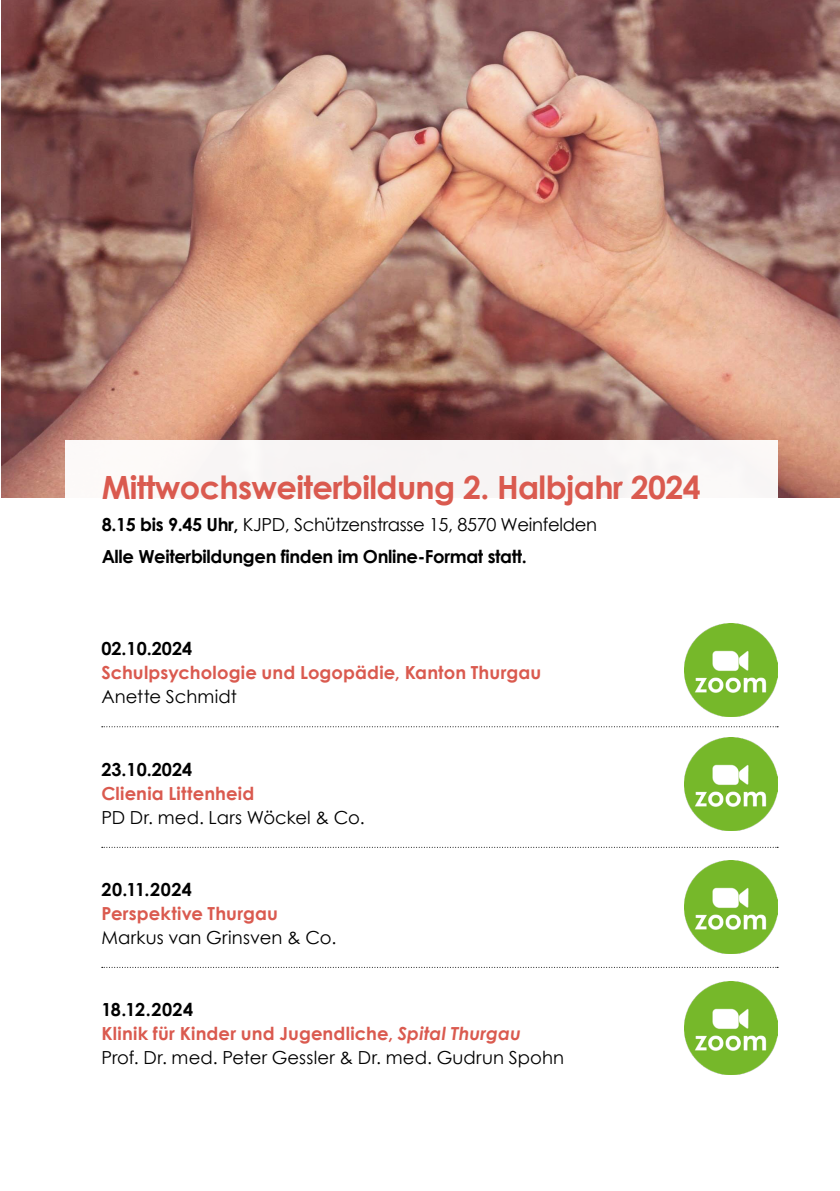
<style>
.page{position:relative;width:840px;height:1191px;background:#fff}
.page>*{position:absolute;margin:0;border:0;box-sizing:border-box;transform-origin:0 0}
.t1{font:700 32px "Century Gothic";letter-spacing:-.02em;color:#da5a4f}
.t2{font:18px/24px "Century Gothic";letter-spacing:.005em;color:#000}
.t3{font:700 18px/32px "Century Gothic";letter-spacing:-.02em;color:#000}
.t4{font:700 18px "Century Gothic";letter-spacing:.005em;color:#da5a4f}
.s1{font-weight:400}
.s2{font-weight:700}
.s3{font-weight:700;color:#da5a4f}
.s4{font-weight:700;font-style:italic;color:#da5a4f}
</style>
<div class="page">
<img style="left:1px;top:0;width:838px;height:498px">
<div style="left:65px;top:440px;width:712px;height:75px;background:#f9f7f6"></div>
<svg style="left:102px;top:726px;width:675px;height:1px"></svg>
<svg style="left:102px;top:847px;width:675px;height:1px"></svg>
<svg style="left:102px;top:967px;width:675px;height:1px"></svg>
<img style="left:684px;top:623px;width:93px;height:93px">
<img style="left:684px;top:737px;width:93px;height:93px">
<img style="left:684px;top:861px;width:93px;height:92px">
<img style="left:684px;top:982px;width:93px;height:92px">
<h1 class="t1" style="left:102px;top:463px;width:600px">Mittwochsweiterbildung 2. Halbjahr 2024</h1>
<p class="t3" style="left:102px;top:507px;width:496px">8.15 bis 9.45 Uhr, <span class="s1">KJPD, Schützenstrasse 15, 8570 Weinfelden<br></span>Alle Weiterbildungen finden im Online-Format statt.</p>
<p class="t3" style="left:101px;top:632px;width:92px">02.10.2024</p>
<p class="t4" style="left:101px;top:659px;width:441px">Schulpsychologie und Logopädie, Kanton Thurgau</p>
<p class="t2" style="left:101px;top:684px;width:137px">Anette Schmidt</p>
<p class="t3" style="left:101px;top:752px;width:92px">23.10.2024</p>
<p class="t4" style="left:101px;top:779px;width:154px">Clienia Littenheid</p>
<p class="t2" style="left:101px;top:805px;width:265px">PD Dr. med. Lars Wöckel &amp; Co.</p>
<p class="t3" style="left:101px;top:872px;width:92px">20.11.2024</p>
<p class="t4" style="left:101px;top:899px;width:178px">Perspektive Thurgau</p>
<p class="t2" style="left:101px;top:925px;width:236px">Markus van Grinsven &amp; Co.</p>
<p class="t2" style="left:101px;top:997px;width:464px"><span class="s2">18.12.2024<br></span><span class="s3">Klinik für Kinder und Jugendliche,</span> <span class="s4">Spital Thurgau<br></span>Prof. Dr. med. Peter Gessler &amp; Dr. med. Gudrun Spohn</p>
</div>
